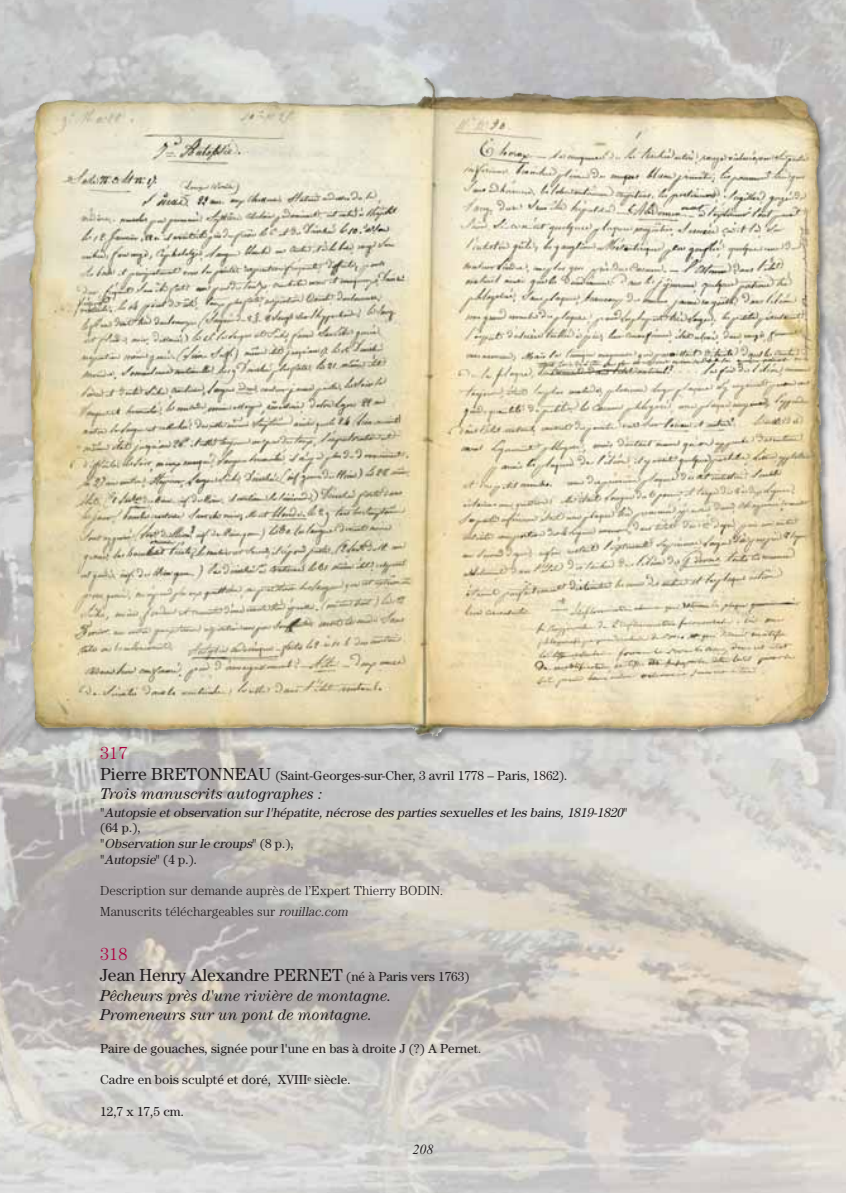
<style>
.page{position:relative;width:846px;height:1193px;background:#fff}
.page>*{position:absolute;margin:0;border:0;box-sizing:border-box;transform-origin:0 0}
.t1{font:17.5px/21px "Century";color:#231f20}
.t2{font:300 17.5px "Century";color:#b00241}
.t3{font:italic 15.75px/18.9px "Century";color:#231f20}
.t4{font:italic 14px "Times New Roman";color:#231f20}
.t5{font:13.12px "Century";color:#231f20}
.t6{font:italic 13.12px/15.8px "Century";color:#231f20}
.t7{font:300 13.12px/20.7px "Century";color:#231f20}
.s1{font-size:17.5px}
.s2{font-style:normal}
.s3{font-style:italic}
.s4{font-weight:300;color:#b00241}
.s5{font-size:13.12px}
</style>
<div class="page">
<img style="left:0;top:0;width:845px;height:1192px">
<img style="left:9px;top:65px;width:836px;height:692px">
<img style="left:29px;top:100px;width:94px;height:172px">
<h1 class="t2" style="left:100px;top:746px;width:29px">317</h1>
<p class="t5" style="left:100px;top:770px;width:468px"><span class="s1">Pierre BRETONNEAU</span> (Saint-Georges-sur-Cher, 3 avril 1778 – Paris, 1862).</p>
<p class="t3" style="left:100px;top:786px;width:224px">Trois manuscrits autographes :</p>
<p class="t6" style="left:100px;top:805px;width:528px"><span class="s2">"</span> Autop sie et observation sur l'hép atite, nécrose des p arties sexuelles et les bains, 1819-1820<span class="s2">" (64 p.),<br>"</span> Observation sur le croups<span class="s2">" ( 8 p . ) ,<br>"</span>Autopsie<span class="s2">" (4 p.).</span></p>
<p class="t7" style="left:100px;top:881px;width:344px">Description sur demande auprès de l’Expert Thierry BODIN.<br>Manuscrits téléchargeables sur <span class="s3">rouillac.com</span></p>
<h1 class="t1" style="left:100px;top:945px;width:370px"><span class="s4">318<br></span>Jean Henry Alexandre PERNET <span class="s5">(né à Paris vers 1763)</span></h1>
<p class="t3" style="left:100px;top:987px;width:293px">Pêcheurs près d'une rivière de montagne.<br>Promeneurs sur un pont de montagne.</p>
<p class="t5" style="left:100px;top:1043px;width:382px">Paire de gouaches, signée pour l'une en bas à droite J (?) A Pernet.</p>
<p class="t5" style="left:100px;top:1075px;width:252px">Cadre en bois sculpté et doré, XVIII<sup>e</sup> siècle.</p>
<p class="t5" style="left:100px;top:1106px;width:85px">12,7 x 17,5 cm.</p>
<p class="t4" style="left:412px;top:1144px;width:22px">208</p>
</div>
